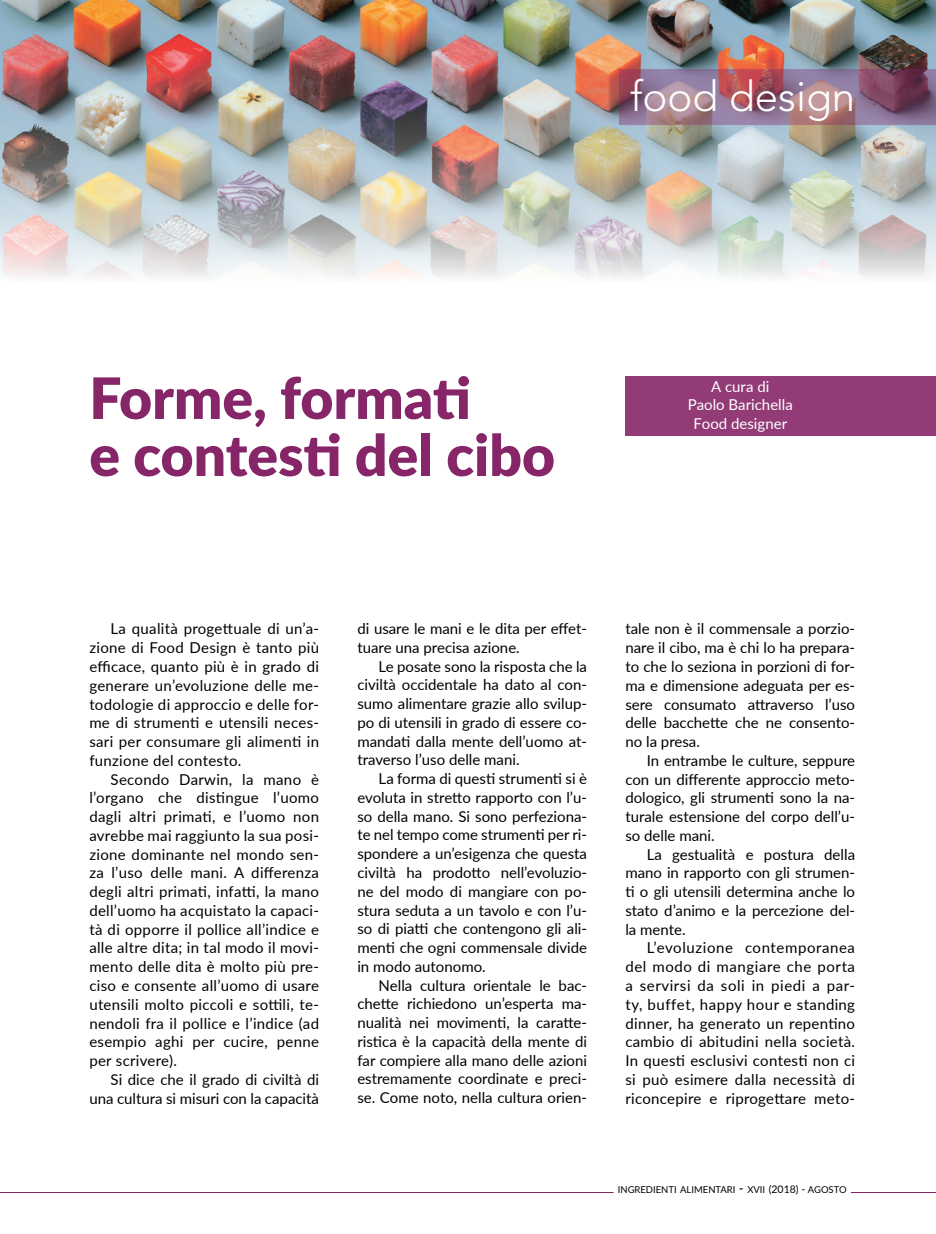
<style>
.page{position:relative;width:936px;height:1234px;background:#fff}
.page>*{position:absolute;margin:0;border:0;box-sizing:border-box;transform-origin:0 0}
.t1{font:900 57px/57px "Lato";color:#862568}
.t2{font:300 42px "Avenir LT Std";color:#fff}
.t3{font:15px/18.8px "Lato";color:#000;text-align:justify}
.t4{font:15px/18.8px "Lato";color:#fff;text-align:center}
.t5{font:9.45px "Lato";color:#000}
.s1{font-size:13.5px}
.s2{font-size:10.5px}
</style>
<div class="page">
<hr style="left:0;top:1191px;width:935px;height:1px;background:#862568">
<div style="left:613px;top:1189px;width:237px;height:7px;background:#fff"></div>
<img style="left:0;top:0;width:935px;height:277px">
<div style="left:625px;top:376px;width:310px;height:59px;background:#923b77"></div>
<svg style="left:619px;top:70px;width:316px;height:55px;background:#966b81"></svg>
<h2 class="t2" style="left:630px;top:72px;width:226px">food design</h2>
<h1 class="t1" style="left:89px;top:367px;width:467px">Forme, formati<br>e contesti del cibo</h1>
<p class="t4" style="left:687px;top:376px;width:107px">A cura di<br>Paolo Barichella<br>Food designer</p>
<p class="t3" style="left:89px;top:619px;width:231px;text-indent:21px">La qualità progettuale di un’a&shy;zione di Food Design è tanto più efficace, quanto più è in grado di generare un’evoluzione delle me&shy;todologie di approccio e delle for&shy;me di strumenti e utensili neces&shy;sari per consumare gli alimenti in funzione del contesto.</p>
<p class="t3" style="left:89px;top:769px;width:231px;text-indent:21px">Secondo Darwin, la mano è l’organo che distingue l’uomo dagli altri primati, e l’uomo non avrebbe mai raggiunto la sua posi&shy;zione dominante nel mondo sen&shy;za l’uso delle mani. A differenza degli altri primati, infatti, la mano dell’uomo ha acquistato la capaci&shy;tà di opporre il pollice all’indice e alle altre dita; in tal modo il movi&shy;mento delle dita è molto più pre&shy;ciso e consente all’uomo di usare utensili molto piccoli e sottili, te&shy;nendoli fra il pollice e l’indice (ad esempio aghi per cucire, penne per scrivere).</p>
<p class="t3" style="left:89px;top:1069px;width:231px;text-align:right">Si dice che il grado di civiltà di una cultura si misuri con la capacità</p>
<p class="t3" style="left:357px;top:618px;width:231px">di usare le mani e le dita per effet&shy;tuare una precisa azione.</p>
<p class="t3" style="left:357px;top:656px;width:231px;text-indent:21px">Le posate sono la risposta che la civiltà occidentale ha dato al con&shy;sumo alimentare grazie allo svilup&shy;po di utensili in grado di essere co&shy;mandati dalla mente dell’uomo at&shy;traverso l’uso delle mani.</p>
<p class="t3" style="left:357px;top:768px;width:231px;text-indent:21px">La forma di questi strumenti si è evoluta in stretto rapporto con l’u&shy;so della mano. Si sono perfeziona&shy;te nel tempo come strumenti per ri&shy;spondere a un’esigenza che questa civiltà ha prodotto nell’evoluzio&shy;ne del modo di mangiare con po&shy;stura seduta a un tavolo e con l’u&shy;so di piatti che contengono gli ali&shy;menti che ogni commensale divide in modo autonomo.</p>
<p class="t3" style="left:357px;top:974px;width:231px;text-indent:21px">Nella cultura orientale le bac&shy;chette richiedono un’esperta ma&shy;nualità nei movimenti, la caratte&shy;ristica è la capacità della mente di far compiere alla mano delle azioni estremamente coordinate e preci&shy;se. Come noto, nella cultura orien-</p>
<p class="t3" style="left:625px;top:619px;width:231px">tale non è il commensale a porzio&shy;nare il cibo, ma è chi lo ha prepara&shy;to che lo seziona in porzioni di for&shy;ma e dimensione adeguata per es&shy;sere consumato attraverso l’uso delle bacchette che ne consento&shy;no la presa.</p>
<p class="t3" style="left:625px;top:750px;width:231px;text-indent:21px">In entrambe le culture, seppure con un differente approccio meto&shy;dologico, gli strumenti sono la na&shy;turale estensione del corpo dell’u&shy;so delle mani.</p>
<p class="t3" style="left:625px;top:844px;width:231px;text-indent:21px">La gestualità e postura della mano in rapporto con gli strumen&shy;ti o gli utensili determina anche lo stato d’animo e la percezione del&shy;la mente.</p>
<p class="t3" style="left:625px;top:937px;width:231px;text-indent:21px">L’evoluzione contemporanea del modo di mangiare che porta a servirsi da soli in piedi a par&shy;ty, buffet, happy hour e standing dinner, ha generato un repentino cambio di abitudini nella società.<br>In questi esclusivi contesti non ci si può esimere dalla necessità di riconcepire e riprogettare meto-</p>
<p class="t5" style="left:617px;top:1182px;width:230px">INGREDIENTI ALIMENTARI <span class="s1">-</span> XVII <span class="s2">(2018) -</span> AGOSTO</p>
</div>
